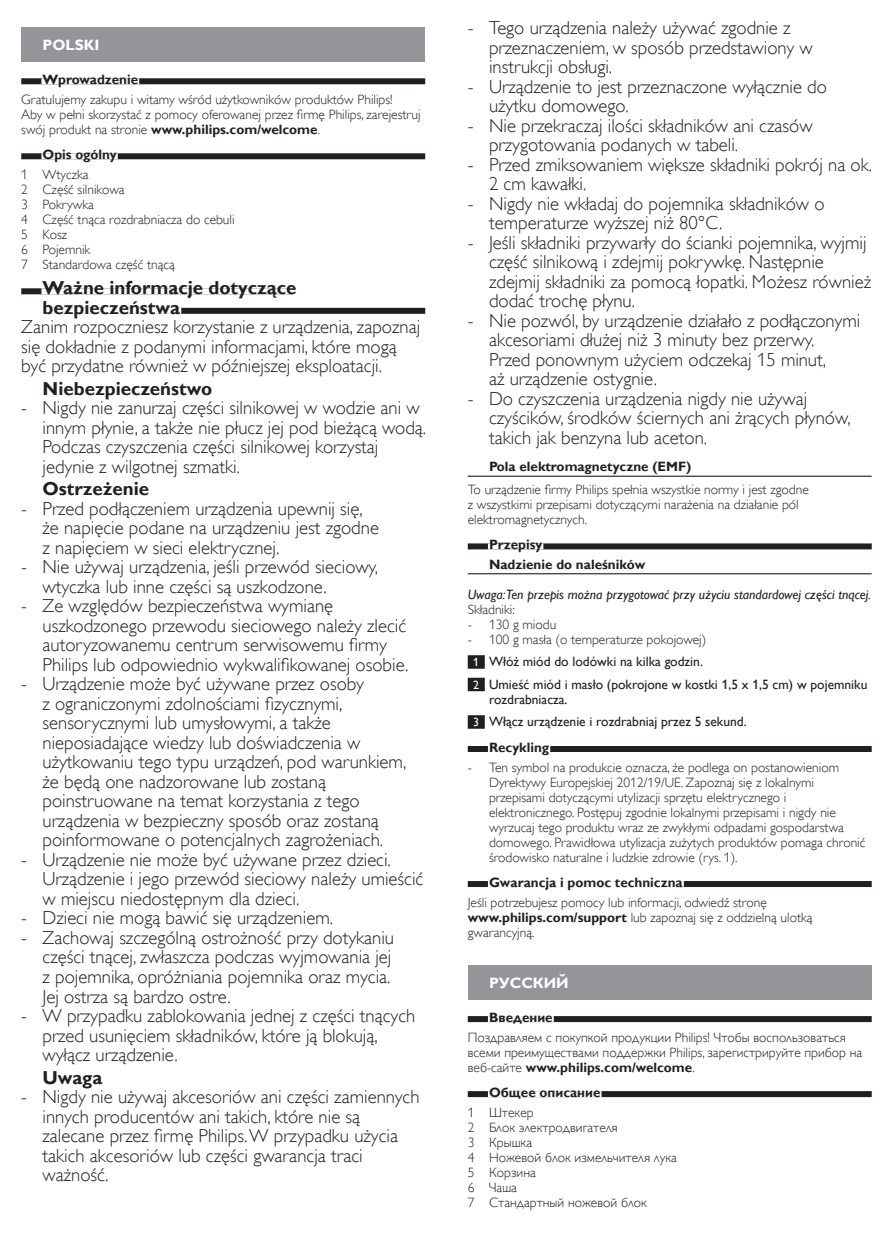
<style>
.page{position:relative;width:893px;height:1259px;background:#fff}
.page>*{position:absolute;margin:0;border:0;box-sizing:border-box;transform-origin:0 0}
.t1{font:18.75px/19.5px "Gill Sans Alt One WGL Light";color:#231f20}
.t2{font:700 18.75px/19.5px "Gill Sans Alt One WGL";color:#231f20}
.t3{font:700 15px "Gill Sans Alt One WGL";color:#fff}
.t4{font:13.5px/15px "Gill Sans Alt One WGL Light";color:#231f20}
.t5{font:700 13.5px/25.5px "Gill Sans Alt One WGL";color:#231f20}
.t6{font:13.5px/22.5px "Gill Sans Alt One WGL";color:#231f20}
.t7{font:italic 13.5px "Gill Sans Alt One WGL";color:#231f20}
.s1{font-family:"Gill Sans Alt One WGL Light";font-weight:400}
.s2{font-size:12px;color:#fff}
.s3{font-family:"Gill Sans Alt One WGL";font-weight:700}
</style>
<div class="page">
<hr style="left:468px;top:476px;width:404px;height:1px;background:#231f20">
<div style="left:468px;top:543px;width:404px;height:6px;background:#231f20"></div>
<div style="left:488px;top:543px;width:55px;height:6px;background:#fff"></div>
<hr style="left:468px;top:573px;width:404px;height:1px;background:#231f20">
<div style="left:468px;top:655px;width:17px;height:14px;background:#231f20"></div>
<div style="left:468px;top:678px;width:17px;height:13px;background:#231f20"></div>
<div style="left:468px;top:715px;width:17px;height:14px;background:#231f20"></div>
<div style="left:468px;top:746px;width:404px;height:6px;background:#231f20"></div>
<div style="left:488px;top:746px;width:62px;height:6px;background:#fff"></div>
<div style="left:468px;top:881px;width:404px;height:6px;background:#231f20"></div>
<div style="left:488px;top:881px;width:196px;height:6px;background:#fff"></div>
<div style="left:468px;top:1016px;width:404px;height:6px;background:#231f20"></div>
<div style="left:488px;top:1016px;width:66px;height:6px;background:#fff"></div>
<div style="left:468px;top:1091px;width:404px;height:6px;background:#231f20"></div>
<div style="left:488px;top:1091px;width:113px;height:6px;background:#fff"></div>
<div style="left:468px;top:965px;width:404px;height:34px;background:#939598"></div>
<div style="left:21px;top:78px;width:404px;height:6px;background:#231f20"></div>
<div style="left:41px;top:78px;width:98px;height:6px;background:#fff"></div>
<div style="left:21px;top:153px;width:404px;height:6px;background:#231f20"></div>
<div style="left:41px;top:153px;width:77px;height:6px;background:#fff"></div>
<div style="left:21px;top:288px;width:272px;height:6px;background:#231f20"></div>
<div style="left:41px;top:288px;width:257px;height:6px;background:#fff"></div>
<div style="left:47px;top:308px;width:378px;height:6px;background:#231f20"></div>
<div style="left:41px;top:308px;width:140px;height:6px;background:#fff"></div>
<div style="left:21px;top:28px;width:404px;height:34px;background:#939598"></div>
<p class="t3" style="left:43px;top:39px;width:59px">POLSKI</p>
<p class="t5" style="left:43px;top:67px;width:97px">Wprowadzenie</p>
<p class="t4" style="left:21px;top:92px;width:401px">Gratulujemy zakupu i witamy wśród użytkowników produktów Philips!<br>Aby w pełni skorzystać z pomocy oferowanej przez firmę Philips, zarejestruj</p>
<p class="t5" style="left:43px;top:116px;width:279px;text-indent:-21px"><span class="s1">swój produkt na stronie</span> www.philips.com/welcome<span class="s1">.<br></span>Opis ogólny</p>
<p class="t4" style="left:21px;top:168px;width:215px">1 Wtyczka<br>2 Część silnikowa<br>3 Pokrywka<br>4 Część tnąca rozdrabniacza do cebuli<br>5 Kosz<br>6 Pojemnik<br>7 Standardowa część tnącą</p>
<p class="t2" style="left:43px;top:278px;width:255px">Ważne informacje dotyczące bezpieczeństwa</p>
<p class="t1" style="left:21px;top:317px;width:400px">Zanim rozpoczniesz korzystanie z urządzenia, zapoznaj się dokładnie z podanymi informacjami, które mogą być przydatne również w późniejszej eksploatacji.</p>
<p class="t2" style="left:43px;top:378px;width:171px">Niebezpieczeństwo</p>
<p class="t1" style="left:43px;top:400px;width:385px;text-indent:-21px">- Nigdy nie zanurzaj części silnikowej w wodzie ani w innym płynie, a także nie płucz jej pod bieżącą wodą.<br>Podczas czyszczenia części silnikowej korzystaj jedynie z wilgotnej szmatki.</p>
<p class="t2" style="left:43px;top:479px;width:108px">Ostrzeżenie</p>
<p class="t1" style="left:43px;top:500px;width:338px;text-indent:-21px">- Przed podłączeniem urządzenia upewnij się, że napięcie podane na urządzeniu jest zgodne z napięciem w sieci elektrycznej.</p>
<p class="t1" style="left:43px;top:559px;width:337px;text-indent:-21px">- Nie używaj urządzenia, jeśli przewód sieciowy, wtyczka lub inne części są uszkodzone.</p>
<p class="t1" style="left:43px;top:598px;width:367px;text-indent:-21px">- Ze względów bezpieczeństwa wymianę uszkodzonego przewodu sieciowego należy zlecić autoryzowanemu centrum serwisowemu firmy Philips lub odpowiednio wykwalifikowanej osobie.</p>
<p class="t1" style="left:43px;top:676px;width:365px;text-indent:-21px">- Urządzenie może być używane przez osoby<br>z ograniczonymi zdolnościami fizycznymi, sensorycznymi lub umysłowymi, a także nieposiadające wiedzy lub doświadczenia w użytkowaniu tego typu urządzeń, pod warunkiem, że będą one nadzorowane lub zostaną poinstruowane na temat korzystania z tego urządzenia w bezpieczny sposób oraz zostaną poinformowane o potencjalnych zagrożeniach.</p>
<p class="t1" style="left:43px;top:851px;width:382px;text-indent:-21px">- Urządzenie nie może być używane przez dzieci.<br>Urządzenie i jego przewód sieciowy należy umieścić w miejscu niedostępnym dla dzieci.</p>
<p class="t1" style="left:21px;top:910px;width:313px">- Dzieci nie mogą bawić się urządzeniem.</p>
<p class="t1" style="left:43px;top:929px;width:353px;text-indent:-21px">- Zachowaj szczególną ostrożność przy dotykaniu części tnącej, zwłaszcza podczas wyjmowania jej z pojemnika, opróżniania pojemnika oraz mycia.<br>Jej ostrza są bardzo ostre.</p>
<p class="t1" style="left:43px;top:1007px;width:374px;text-indent:-21px">- W przypadku zablokowania jednej z części tnących przed usunięciem składników, które ją blokują, wyłącz urządzenie.</p>
<p class="t2" style="left:43px;top:1069px;width:61px">Uwaga</p>
<p class="t1" style="left:43px;top:1088px;width:379px;text-indent:-21px">- Nigdy nie używaj akcesoriów ani części zamiennych innych producentów ani takich, które nie są zalecane przez firmę Philips. W przypadku użycia takich akcesoriów lub części gwarancja traci ważność.</p>
<p class="t1" style="left:489px;top:20px;width:325px;text-indent:-21px">- Tego urządzenia należy używać zgodnie z przeznaczeniem, w sposób przedstawiony w instrukcji obsługi.</p>
<p class="t1" style="left:489px;top:78px;width:339px;text-indent:-21px">- Urządzenie to jest przeznaczone wyłącznie do użytku domowego.</p>
<p class="t1" style="left:489px;top:117px;width:325px;text-indent:-21px">- Nie przekraczaj ilości składników ani czasów przygotowania podanych w tabeli.</p>
<p class="t1" style="left:489px;top:156px;width:384px;text-indent:-21px">- Przed zmiksowaniem większe składniki pokrój na ok.<br>2 cm kawałki.</p>
<p class="t1" style="left:489px;top:195px;width:337px;text-indent:-21px">- Nigdy nie wkładaj do pojemnika składników o temperaturze wyższej niż 80°C.</p>
<p class="t1" style="left:489px;top:234px;width:384px;text-indent:-21px">- Jeśli składniki przywarły do ścianki pojemnika, wyjmij część silnikową i zdejmij pokrywkę. Następnie zdejmij składniki za pomocą łopatki. Możesz również dodać trochę płynu.</p>
<p class="t1" style="left:489px;top:312px;width:373px;text-indent:-21px">- Nie pozwól, by urządzenie działało z podłączonymi akcesoriami dłużej niż 3 minuty bez przerwy.<br>Przed ponownym użyciem odczekaj 15 minut,<br>aż urządzenie ostygnie.</p>
<p class="t1" style="left:489px;top:390px;width:363px;text-indent:-21px">- Do czyszczenia urządzenia nigdy nie używaj czyścików, środków ściernych ani żrących płynów, takich jak benzyna lub aceton.</p>
<p class="t5" style="left:489px;top:455px;width:204px">Pola elektromagnetyczne (EMF)</p>
<p class="t4" style="left:468px;top:482px;width:343px">To urządzenie firmy Philips spełnia wszystkie normy i jest zgodne z wszystkimi przepisami dotyczącymi narażenia na działanie pól elektromagnetycznych.</p>
<p class="t5" style="left:489px;top:535px;width:158px;line-height:19.5px">Przepisy<br>Nadzienie do naleśników</p>
<p class="t7" style="left:468px;top:585px;width:405px">Uwaga:Ten przepis można przygotować przy użyciu standardowej części tnącej.</p>
<p class="t4" style="left:468px;top:602px;width:49px">Składniki:</p>
<p class="t4" style="left:468px;top:618px;width:90px">- 130 g miodu</p>
<p class="t4" style="left:468px;top:633px;width:240px">- 100 g masła (o temperaturze pokojowej)</p>
<p class="t6" style="left:473px;top:650px;width:396px"><span class="s2">1</span> Włóż miód do lodówki na kilka godzin.<br><span class="s2">2</span> Umieść miód i masło (pokrojone w kostki 1,5 x 1,5 cm) w pojemniku</p>
<p class="t6" style="left:473px;top:689px;width:275px;text-indent:16px">rozdrabniacza.<br><span class="s2">3</span> Włącz urządzenie i rozdrabniaj przez 5 sekund.</p>
<p class="t5" style="left:489px;top:735px;width:62px">Recykling</p>
<p class="t4" style="left:489px;top:760px;width:378px;text-indent:-21px">- Ten symbol na produkcie oznacza, że podlega on postanowieniom Dyrektywy Europejskiej 2012/19/UE. Zapoznaj się z lokalnymi przepisami dotyczącymi utylizacji sprzętu elektrycznego i elektronicznego. Postępuj zgodnie lokalnymi przepisami i nigdy nie wyrzucaj tego produktu wraz ze zwykłymi odpadami gospodarstwa domowego. Prawidłowa utylizacja zużytych produktów pomaga chronić środowisko naturalne i ludzkie zdrowie (rys. 1).</p>
<p class="t5" style="left:489px;top:869px;width:195px">Gwarancja i pomoc techniczna</p>
<p class="t4" style="left:468px;top:894px;width:346px">Jeśli potrzebujesz pomocy lub informacji, odwiedź stronę <span class="s3">www.philips.com/support</span> lub zapoznaj się z oddzielną ulotką gwarancyjną.</p>
<p class="t3" style="left:489px;top:972px;width:81px">РУССКИЙ</p>
<p class="t5" style="left:489px;top:1004px;width:65px">Введение</p>
<p class="t4" style="left:468px;top:1029px;width:396px">Поздравляем с покупкой продукции Philips! Чтобы воспользоваться всеми преимуществами поддержки Philips, зарегистрируйте прибор на</p>
<p class="t5" style="left:489px;top:1054px;width:207px;text-indent:-21px"><span class="s1">веб-сайте</span> www.philips.com/welcome<span class="s1">.<br></span>Общее описание</p>
<p class="t4" style="left:468px;top:1104px;width:211px">1 Штекер<br>2 Блок электродвигателя<br>3 Крышка<br>4 Ножевой блок измельчителя лука<br>5 Корзина<br>6 Чаша<br>7 Стандартный ножевой блок</p>
</div>
